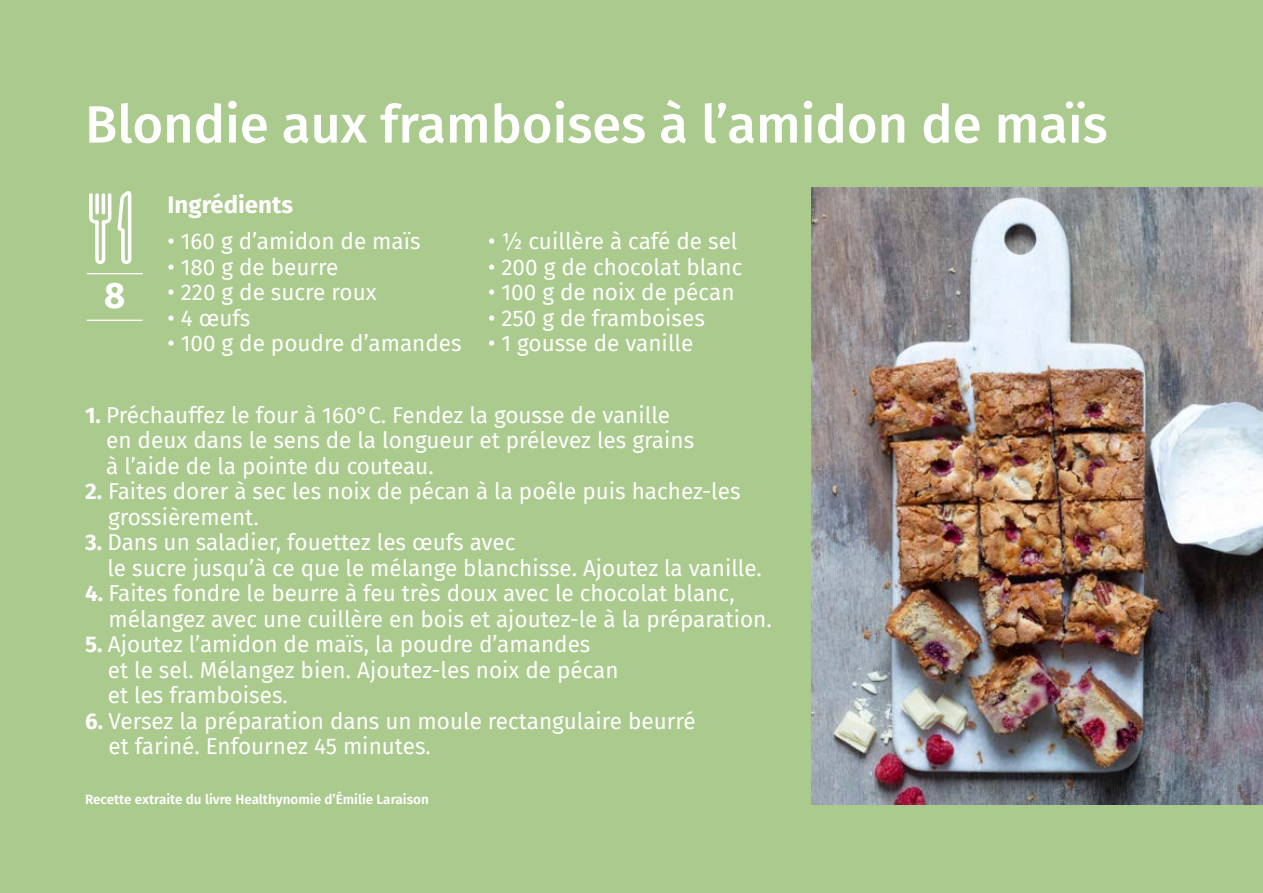
<style>
.page{position:relative;width:1263px;height:893px;background:#abca8d}
.page>*{position:absolute;margin:0;border:0;box-sizing:border-box;transform-origin:0 0}
.t1{font:500 52.5px "Fira Sans";color:#fff}
.t2{font:700 36.45px "Fira Sans";color:#fff}
.t3{font:700 24px "Fira Sans";color:#fff}
.t4{font:22.5px/25.5px "Fira Sans";color:#fff}
.t5{font:600 13.5px "Fira Sans";color:#fff}
.s1{font-weight:700}
</style>
<div class="page">
<img style="left:811px;top:188px;width:452px;height:616px">
<hr style="left:87px;top:273px;width:56px;height:1px;background:#fff">
<hr style="left:87px;top:320px;width:56px;height:1px;background:#fff">
<svg style="left:89px;top:193px;width:22px;height:71px"></svg>
<svg style="left:117px;top:191px;width:14px;height:73px"></svg>
<h1 class="t1" style="left:85px;top:82px;width:1024px">Blondie aux framboises à l’amidon de maïs</h1>
<h2 class="t2" style="left:104px;top:265px;width:23px">8</h2>
<p class="t3" style="left:168px;top:185px;width:127px">Ingrédients</p>
<p class="t4" style="left:168px;top:228px;width:255px">• 160 g d’amidon de maïs</p>
<p class="t4" style="left:168px;top:254px;width:172px">• 180 g de beurre</p>
<p class="t4" style="left:168px;top:279px;width:211px">• 220 g de sucre roux</p>
<p class="t4" style="left:168px;top:305px;width:84px">• 4 œufs</p>
<p class="t4" style="left:168px;top:330px;width:296px">• 100 g de poudre d’amandes</p>
<p class="t4" style="left:488px;top:228px;width:251px">• ½ cuillère à café de sel</p>
<p class="t4" style="left:488px;top:254px;width:256px">• 200 g de chocolat blanc</p>
<p class="t4" style="left:488px;top:279px;width:248px">• 100 g de noix de pécan</p>
<p class="t4" style="left:488px;top:305px;width:218px">• 250 g de framboises</p>
<p class="t4" style="left:488px;top:330px;width:207px">• 1 gousse de vanille</p>
<p class="t4" style="left:106px;top:402px;width:589px;text-indent:-21px"><span class="s1">1.</span> Préchauffez le four à 160°C. Fendez la gousse de vanille en deux dans le sens de la longueur et prélevez les grains à l’aide de la pointe du couteau.</p>
<p class="t4" style="left:108px;top:478px;width:634px;text-indent:-23px"><span class="s1">2.</span> Faites dorer à sec les noix de pécan à la poêle puis hachez-les grossièrement.</p>
<p class="t4" style="left:107px;top:529px;width:656px;text-indent:-22px"><span class="s1">3.</span> Dans un saladier, fouettez les œufs avec<br>le sucre jusqu’à ce que le mélange blanchisse. Ajoutez la vanille.</p>
<p class="t4" style="left:108px;top:580px;width:665px;text-indent:-23px"><span class="s1">4.</span> Faites fondre le beurre à feu très doux avec le chocolat blanc, mélangez avec une cuillère en bois et ajoutez-le à la préparation.</p>
<p class="t4" style="left:108px;top:631px;width:512px;text-indent:-23px"><span class="s1">5.</span> Ajoutez l’amidon de maïs, la poudre d’amandes<br>et le sel. Mélangez bien. Ajoutez-les noix de pécan et les framboises.</p>
<p class="t4" style="left:108px;top:708px;width:589px;text-indent:-23px"><span class="s1">6.</span> Versez la préparation dans un moule rectangulaire beurré et fariné. Enfournez 45 minutes.</p>
<p class="t5" style="left:85px;top:789px;width:345px">Recette extraite du livre Healthynomie d’Émilie Laraison</p>
</div>
